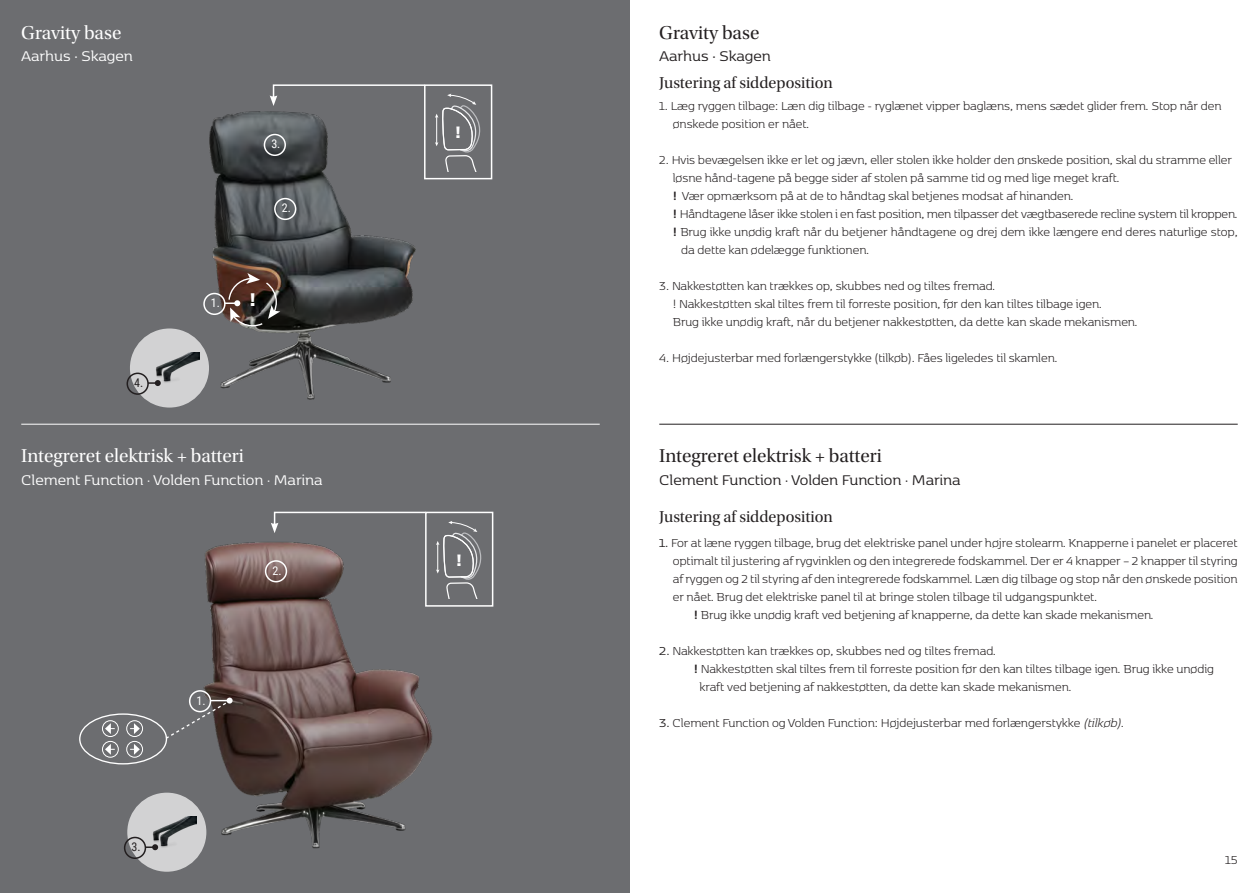
<style>
.page{position:relative;width:1259px;height:893px;background:#fff}
.page>*{position:absolute;margin:0;border:0;box-sizing:border-box;transform-origin:0 0}
.t1{font:19.5px "Utopia Std Subh";color:#fff}
.t2{font:19.5px "Utopia Std Subh";color:#231f20}
.t3{font:700 expanded 17.85px "Helvetica Neue LT Std";color:#fff}
.t4{font:16.5px "Kobenhavn";color:#fff}
.t5{font:16.5px "Kobenhavn";color:#231f20}
.t6{font:16.5px "Utopia Std Subh";color:#231f20}
.t7{font:700 expanded 16.05px "Helvetica Neue LT Std";color:#fff}
.t8{font:300 13.5px/18px "Kobenhavn";color:#231f20}
.t9{font:12px "Roboto Condensed";color:#fff}
.t10{font:12px "Roboto Condensed";color:#231f20}
.s1{font-weight:300}
.s2{font-weight:700}
.s3{font-weight:400}
.s4{font-style:italic}
</style>
<div class="page">
<div style="left:0;top:0;width:629px;height:893px;background:#6c6d70"></div>
<svg style="left:442px;top:94px;width:39px;height:77px"></svg>
<div style="left:424px;top:84px;width:68px;height:95px;border:2px solid #fff"></div>
<svg style="left:270px;top:84px;width:156px;height:20px"></svg>
<div style="left:130px;top:328px;width:79px;height:80px;background:#d2d2d3;border-radius:50%"></div>
<img style="left:156px;top:352px;width:43px;height:31px">
<div style="left:126px;top:373px;width:23px;height:22px;border:2px solid #231f20;border-radius:50%"></div>
<svg style="left:148px;top:380px;width:13px;height:6px"></svg>
<hr style="left:21px;top:424px;width:579px;height:1px;background:#fff">
<img style="left:202px;top:104px;width:240px;height:296px">
<div style="left:274px;top:198px;width:22px;height:22px;border:2px solid #fff;border-radius:50%"></div>
<div style="left:264px;top:134px;width:22px;height:22px;border:2px solid #fff;border-radius:50%"></div>
<div style="left:203px;top:293px;width:23px;height:22px;border:2px solid #fff;border-radius:50%"></div>
<svg style="left:225px;top:273px;width:55px;height:54px;background:#5a4841"></svg>
<svg style="left:437px;top:521px;width:45px;height:77px"></svg>
<div style="left:425px;top:512px;width:68px;height:95px;border:2px solid #fff"></div>
<svg style="left:271px;top:511px;width:156px;height:22px"></svg>
<div style="left:127px;top:793px;width:79px;height:79px;background:#d2d2d3;border-radius:50%"></div>
<img style="left:145px;top:816px;width:41px;height:35px">
<div style="left:124px;top:837px;width:22px;height:22px;border:2px solid #231f20;border-radius:50%"></div>
<svg style="left:145px;top:844px;width:13px;height:6px"></svg>
<img style="left:186px;top:541px;width:251px;height:308px">
<div style="left:189px;top:690px;width:22px;height:22px;border:2px solid #fff;border-radius:50%"></div>
<div style="left:79px;top:713px;width:88px;height:51px;border:1px solid #fff;border-radius:50%"></div>
<div style="left:126px;top:720px;width:17px;height:17px;border:1px solid #fff;border-radius:50%"></div>
<div style="left:126px;top:741px;width:17px;height:17px;border:1px solid #fff;border-radius:50%"></div>
<div style="left:102px;top:720px;width:17px;height:17px;border:1px solid #fff;border-radius:50%"></div>
<div style="left:102px;top:741px;width:17px;height:17px;border:1px solid #fff;border-radius:50%"></div>
<svg style="left:130px;top:723px;width:10px;height:11px"></svg>
<svg style="left:130px;top:744px;width:10px;height:11px"></svg>
<svg style="left:105px;top:744px;width:10px;height:11px"></svg>
<svg style="left:105px;top:723px;width:10px;height:11px"></svg>
<svg style="left:164px;top:698px;width:69px;height:42px"></svg>
<div style="left:265px;top:560px;width:22px;height:22px;border:2px solid #fff;border-radius:50%"></div>
<hr style="left:659px;top:424px;width:578px;height:1px;background:#231f20">
<p class="t1" style="left:21px;top:22px;width:102px">Gravity base</p>
<p class="t4" style="left:21px;top:45px;width:113px">Aarhus · Skagen</p>
<p class="t10" style="left:134px;top:374px;width:11px">4.</p>
<p class="t9" style="left:271px;top:136px;width:11px">3.</p>
<p class="t9" style="left:282px;top:200px;width:11px">2.</p>
<p class="t9" style="left:211px;top:295px;width:11px">1.</p>
<p class="t3" style="left:249px;top:288px;width:8px">!</p>
<p class="t1" style="left:21px;top:446px;width:224px">Integreret elektrisk + batteri</p>
<p class="t4" style="left:21px;top:469px;width:303px">Clement Function <span class="s1">·</span> Volden Function <span class="s1">·</span> Marina</p>
<p class="t10" style="left:132px;top:839px;width:11px">3.</p>
<p class="t9" style="left:197px;top:692px;width:11px">1.</p>
<p class="t9" style="left:272px;top:562px;width:11px">2.</p>
<p class="t7" style="left:455px;top:123px;width:7px">!</p>
<p class="t7" style="left:456px;top:550px;width:7px">!</p>
<p class="t2" style="left:659px;top:22px;width:102px">Gravity base</p>
<p class="t5" style="left:659px;top:45px;width:113px">Aarhus · Skagen</p>
<p class="t6" style="left:659px;top:74px;width:175px">Justering af siddeposition</p>
<p class="t8" style="left:673px;top:96px;width:550px;text-indent:-14px">1. Læg ryggen tilbage: Læn dig tilbage - ryglænet vipper baglæns, mens sædet glider frem. Stop når den ønskede position er nået.</p>
<p class="t8" style="left:673px;top:150px;width:560px;text-indent:-14px">2. Hvis bevægelsen ikke er let og jævn, eller stolen ikke holder den ønskede position, skal du stramme eller løsne hånd-tagene på begge sider af stolen på samme tid og med lige meget kraft.</p>
<p class="t8" style="left:673px;top:186px;width:402px"><span class="s2">!</span> Vær opmærksom på at de to håndtag skal betjenes modsat af hinanden.</p>
<p class="t8" style="left:673px;top:204px;width:566px"><span class="s2">!</span> Håndtagene låser ikke stolen i en fast position, men tilpasser det vægtbaserede recline system til kroppen.</p>
<p class="t8" style="left:681px;top:222px;width:558px;text-indent:-8px"><span class="s2">!</span> Brug ikke unødig kraft når du betjener håndtagene og drej dem ikke længere end deres naturlige stop, da dette kan ødelægge funktionen.</p>
<p class="t8" style="left:659px;top:276px;width:337px">3. Nakkestøtten kan trækkes op, skubbes ned og tiltes fremad.</p>
<p class="t8" style="left:673px;top:294px;width:431px">! Nakkestøtten skal tiltes frem til forreste position, før den kan tiltes tilbage igen.</p>
<p class="t8" style="left:673px;top:312px;width:466px">Brug ikke unødig kraft, når du betjener nakkestøtten, da dette kan skade mekanismen.</p>
<p class="t8" style="left:659px;top:348px;width:400px">4. Højdejusterbar med forlængerstykke (tilkøb). Fåes ligeledes til skamlen.</p>
<p class="t2" style="left:659px;top:446px;width:224px">Integreret elektrisk + batteri</p>
<p class="t5" style="left:659px;top:469px;width:303px">Clement Function <span class="s1">·</span> Volden Function <span class="s1">·</span> Marina</p>
<p class="t6" style="left:659px;top:508px;width:175px">Justering af siddeposition</p>
<p class="t8" style="left:673px;top:533px;width:566px;text-align:justify;text-indent:-14px"><span class="s3">1.</span> For at læne ryggen tilbage, brug det elektriske panel under højre stolearm. Knapperne i panelet er placeret optimalt til justering af rygvinklen og den integrerede fodskammel. Der er 4 knapper – 2 knapper til styring af ryggen og 2 til styring af den integrerede fodskammel. Læn dig tilbage og stop når den ønskede position er nået. Brug det elektriske panel til at bringe stolen tilbage til udgangspunktet.</p>
<p class="t8" style="left:694px;top:605px;width:461px"><span class="s2">!</span> Brug ikke unødig kraft ved betjening af knapperne, da dette kan skade mekanismen.</p>
<p class="t8" style="left:659px;top:641px;width:338px"><span class="s3">2.</span> Nakkestøtten kan trækkes op, skubbes ned og tiltes fremad.</p>
<p class="t8" style="left:699px;top:659px;width:516px;text-indent:-6px"><span class="s2">!</span> Nakkestøtten skal tiltes frem til forreste position før den kan tiltes tilbage igen. Brug ikke unødig kraft ved betjening af nakkestøtten, da dette kan skade mekanismen.</p>
<p class="t8" style="left:659px;top:713px;width:466px"><span class="s3">3.</span> Clement Function og Volden Function: Højdejusterbar med forlængerstykke <span class="s4">(tilkøb)</span>.</p>
<p class="t8" style="left:1225px;top:850px;width:14px">15</p>
</div>
